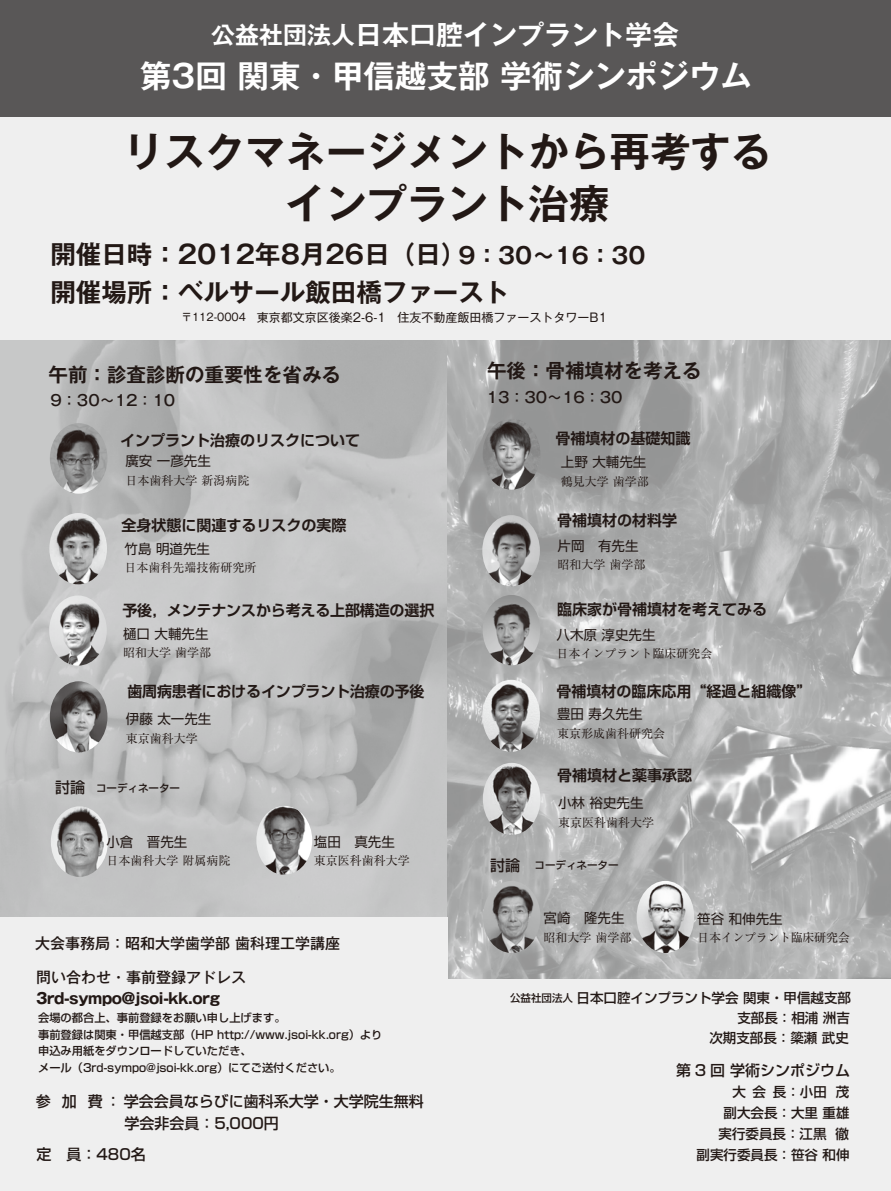
<style>
.page{position:relative;width:891px;height:1191px;background:#fff}
.page>*{position:absolute;margin:0;border:0;box-sizing:border-box;transform-origin:0 0}
.t1{font:700 40.5px/52.5px "Gothic MB101 Pro De";color:#221815;text-align:center}
.t2{font:700 31.5px "Gothic MB101 Pro De";color:#fff}
.t3{font:700 27px "Gothic MB101 Pro De";color:#fff}
.t4{font:700 25.5px "Gothic MB101 Pro De";color:#221815}
.t5{font:700 19.5px "Gothic MB101 Pro De";color:#221815}
.t6{font:700 15px "Shin Go Pro De";color:#221815}
.t7{font:500 15px/22px "Shin Go Pro";color:#221815}
.t8{font:500 15px "Gothic MB101 Pro";color:#221815}
.t9{font:700 15px "Gothic MB101 Pro";letter-spacing:-.025em;color:#221815}
.t10{font:500 13.5px/20.9px "Shin Go Pro";color:#221815;text-align:right}
.t11{font:13.5px "Shin Go Pro";color:#221815}
.t12{font:12px "Ryumin Pro";color:#221815}
.t13{font:12px "Gothic MB101 Pro";color:#221815}
.t14{font:12px "Ryumin Pro";letter-spacing:-.025em;color:#221815}
.t15{font:500 11.25px/16.5px "Shin Go Pro";color:#221815}
.t16{font:500 10.5px "Shin Go Pro";color:#221815}
.s1{font-size:24px}
.s2{font-size:22.5px}
.s3{font-size:10.5px}
.s4{font-size:15px}
</style>
<div class="page">
<div style="left:0;top:0;width:891px;height:1190px;background:#efefef"></div>
<img style="left:0;top:340px;width:448px;height:577px">
<img style="left:448px;top:340px;width:443px;height:639px">
<img style="left:50px;top:423px;width:57px;height:70px">
<img style="left:482px;top:515px;width:58px;height:71px">
<img style="left:483px;top:419px;width:57px;height:70px">
<img style="left:49px;top:513px;width:58px;height:71px">
<img style="left:483px;top:595px;width:57px;height:70px">
<img style="left:482px;top:679px;width:58px;height:72px">
<img style="left:483px;top:762px;width:57px;height:72px">
<img style="left:483px;top:880px;width:57px;height:72px">
<img style="left:637px;top:880px;width:57px;height:72px">
<img style="left:49px;top:595px;width:58px;height:70px">
<img style="left:50px;top:681px;width:57px;height:71px">
<img style="left:51px;top:806px;width:57px;height:70px">
<img style="left:256px;top:805px;width:56px;height:69px">
<div style="left:0;top:0;width:891px;height:117px;background:#595757"></div>
<h3 class="t3" style="left:211px;top:13px;width:469px"><span class="s1">公益社団法人</span>日本口腔インプラント学会</h3>
<h2 class="t2" style="left:140px;top:50px;width:613px">第3回 関東・甲信越支部 学術シンポジウム</h2>
<h1 class="t1" style="left:124px;top:120px;width:649px">リスクマネージメントから再考するインプラント治療</h1>
<h3 class="t4" style="left:50px;top:232px;width:597px">開催日時：2012年8月26日（日）<span class="s2">9：30～16：30</span></h3>
<h3 class="t4" style="left:50px;top:271px;width:461px">開催場所：ベルサール飯田橋ファースト</h3>
<p class="t13" style="left:182px;top:307px;width:427px"><span class="s3">〒112-0004</span> 東京都文京区後楽2-6-1　住友不動産飯田橋ファーストタワーB1</p>
<h3 class="t5" style="left:49px;top:358px;width:294px">午前：診査診断の重要性を省みる</h3>
<h3 class="t5" style="left:487px;top:354px;width:216px">午後：骨補填材を考える</h3>
<p class="t8" style="left:51px;top:387px;width:126px">9：30～12：10</p>
<p class="t8" style="left:487px;top:384px;width:138px">13：30～16：30</p>
<p class="t6" style="left:120px;top:427px;width:241px">インプラント治療のリスクについて</p>
<p class="t11" style="left:125px;top:450px;width:87px">廣安 一彦先生</p>
<p class="t12" style="left:125px;top:470px;width:125px">日本歯科大学 新潟病院</p>
<p class="t6" style="left:121px;top:513px;width:227px">全身状態に関連するリスクの実際</p>
<p class="t11" style="left:125px;top:537px;width:87px">竹島 明道先生</p>
<p class="t12" style="left:125px;top:558px;width:133px">日本歯科先端技術研究所</p>
<p class="t6" style="left:122px;top:598px;width:313px">予後，メンテナンスから考える上部構造の選択</p>
<p class="t11" style="left:123px;top:622px;width:87px">樋口 大輔先生</p>
<p class="t12" style="left:123px;top:643px;width:89px">昭和大学 歯学部</p>
<p class="t6" style="left:127px;top:678px;width:299px">歯周病患者におけるインプラント治療の予後</p>
<p class="t11" style="left:126px;top:708px;width:87px">伊藤 太一先生</p>
<p class="t12" style="left:126px;top:728px;width:73px">東京歯科大学</p>
<p class="t7" style="left:55px;top:774px;width:31px">討論</p>
<p class="t16" style="left:96px;top:779px;width:85px">コーディネーター</p>
<p class="t11" style="left:106px;top:830px;width:82px">小倉　晋先生</p>
<p class="t12" style="left:106px;top:851px;width:125px">日本歯科大学 附属病院</p>
<p class="t11" style="left:314px;top:830px;width:82px">塩田　真先生</p>
<p class="t12" style="left:314px;top:851px;width:97px">東京医科歯科大学</p>
<p class="t8" style="left:35px;top:930px;width:306px">大会事務局：昭和大学歯学部 歯科理工学講座</p>
<p class="t8" style="left:36px;top:964px;width:212px">問い合わせ・事前登録アドレス</p>
<p class="t9" style="left:36px;top:985px;width:185px">3rd-sympo@jsoi-kk.org</p>
<p class="t15" style="left:38px;top:1008px;width:346px">会場の都合上、事前登録をお願い申し上げます。<br>事前登録は関東・甲信越支部（HP http://www.jsoi-kk.org）より申込み用紙をダウンロードしていただき、<br>メール（3rd-sympo@jsoi-kk.org）にてご送付ください。</p>
<p class="t7" style="left:124px;top:1087px;width:301px;text-indent:-89px">参 加 費：学会会員ならびに歯科系大学・大学院生無料学会非会員：5,000円</p>
<p class="t7" style="left:37px;top:1141px;width:111px">定　員：480名</p>
<p class="t6" style="left:556px;top:426px;width:137px">骨補填材の基礎知識</p>
<p class="t11" style="left:561px;top:451px;width:87px">上野 大輔先生</p>
<p class="t12" style="left:561px;top:471px;width:89px">鶴見大学 歯学部</p>
<p class="t6" style="left:557px;top:508px;width:121px">骨補填材の材料学</p>
<p class="t11" style="left:558px;top:534px;width:82px">片岡　有先生</p>
<p class="t12" style="left:558px;top:555px;width:89px">昭和大学 歯学部</p>
<p class="t6" style="left:557px;top:597px;width:211px">臨床家が骨補填材を考えてみる</p>
<p class="t11" style="left:557px;top:623px;width:100px">八木原 淳史先生</p>
<p class="t12" style="left:557px;top:643px;width:157px">日本インプラント臨床研究会</p>
<p class="t6" style="left:557px;top:678px;width:257px">骨補填材の臨床応用“経過と組織像”</p>
<p class="t11" style="left:557px;top:703px;width:87px">豊田 寿久先生</p>
<p class="t12" style="left:557px;top:723px;width:109px">東京形成歯科研究会</p>
<p class="t6" style="left:557px;top:763px;width:136px">骨補填材と薬事承認</p>
<p class="t11" style="left:558px;top:792px;width:87px">小林 裕史先生</p>
<p class="t12" style="left:558px;top:812px;width:97px">東京医科歯科大学</p>
<p class="t16" style="left:490px;top:856px;width:130px"><span class="s4">討論</span> コーディネーター</p>
<p class="t11" style="left:544px;top:907px;width:82px">宮崎　隆先生</p>
<p class="t12" style="left:544px;top:927px;width:89px">昭和大学 歯学部</p>
<p class="t11" style="left:697px;top:907px;width:87px">笹谷 和伸先生</p>
<p class="t14" style="left:697px;top:928px;width:154px">日本インプラント臨床研究会</p>
<p class="t10" style="left:510px;top:985px;width:342px"><span class="s3">公益社団法人</span> 日本口腔インプラント学会 関東・甲信越支部</p>
<p class="t10" style="left:709px;top:1006px;width:142px;line-height:19.8px">支部長：相浦 洲吉<br>次期支部長：簗瀬 武史</p>
<p class="t7" style="left:676px;top:1057px;width:175px">第 3 回 学術シンポジウム</p>
<p class="t10" style="left:732px;top:1080px;width:118px">大会長：小田 茂</p>
<p class="t10" style="left:697px;top:1100px;width:154px">副大会長：大里 重雄<br>実行委員長：江黒 徹<br>副実行委員長：笹谷 和伸</p>
</div>
